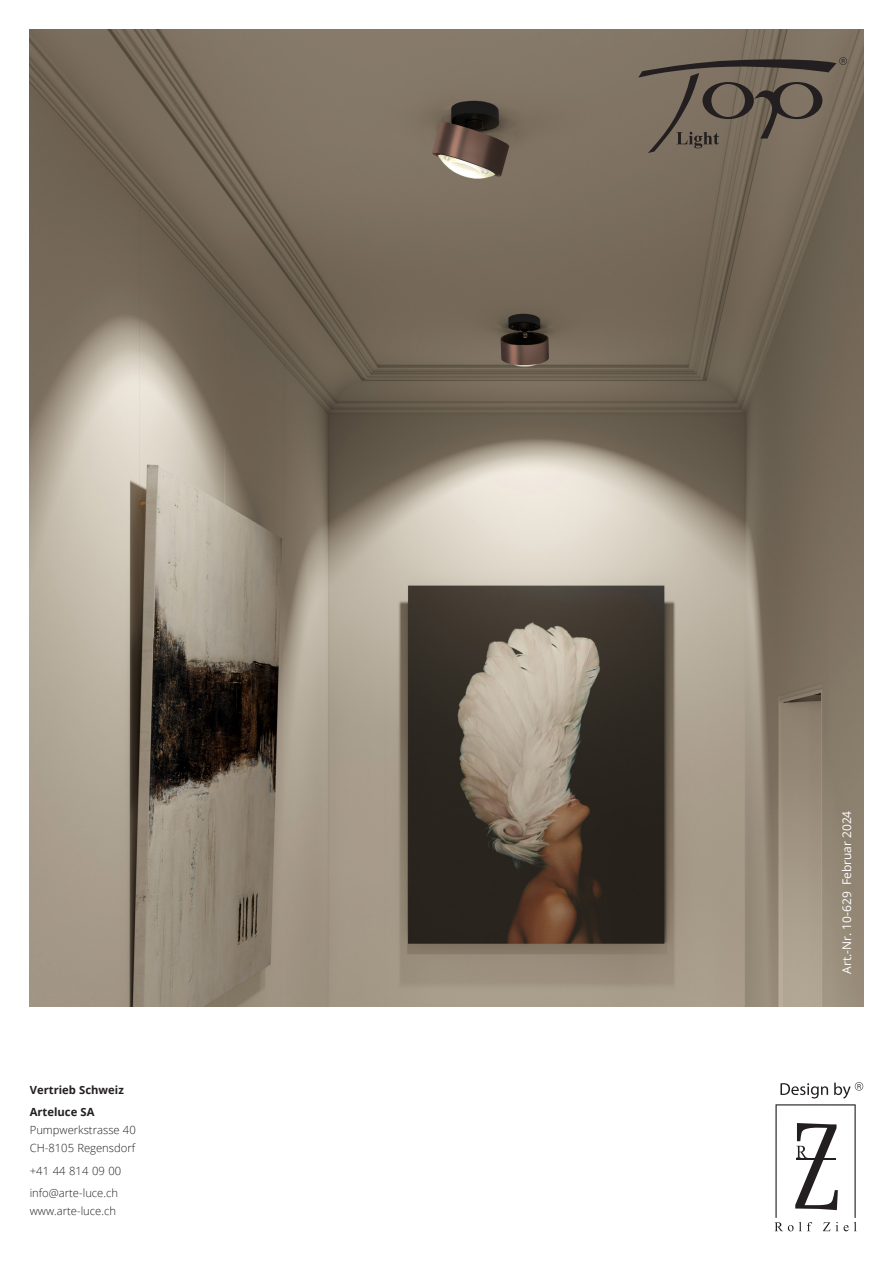
<style>
.page{position:relative;width:893px;height:1263px;background:#fff}
.page>*{position:absolute;margin:0;border:0;box-sizing:border-box;transform-origin:0 0}
.t1{font:12px "Open Sans";color:#fff}
.t2{font:300 11.25px "Open Sans";color:#231f20}
.t3{font:700 11.25px "Open Sans";color:#231f20}
</style>
<div class="page">
<img style="left:30px;top:30px;width:833px;height:976px">
<svg style="left:774px;top:1082px;width:89px;height:149px"></svg>
<svg style="left:638px;top:57px;width:209px;height:96px;background:#6d6255"></svg>
<p class="t3" style="left:30px;top:1082px;width:96px">Vertrieb Schweiz</p>
<p class="t3" style="left:30px;top:1104px;width:66px">Arteluce SA</p>
<p class="t2" style="left:30px;top:1122px;width:108px">Pumpwerkstrasse 40</p>
<p class="t2" style="left:30px;top:1140px;width:107px">CH-8105 Regensdorf</p>
<p class="t2" style="left:30px;top:1163px;width:93px">+41 44 814 09 00</p>
<p class="t2" style="left:30px;top:1185px;width:90px">info@arte-luce.ch</p>
<p class="t2" style="left:30px;top:1203px;width:88px">www.arte-luce.ch</p>
<p class="t1" style="left:838px;top:974px;width:165px;rotate:-90deg">Art.-Nr. 10-629 Februar 2024</p>
</div>
